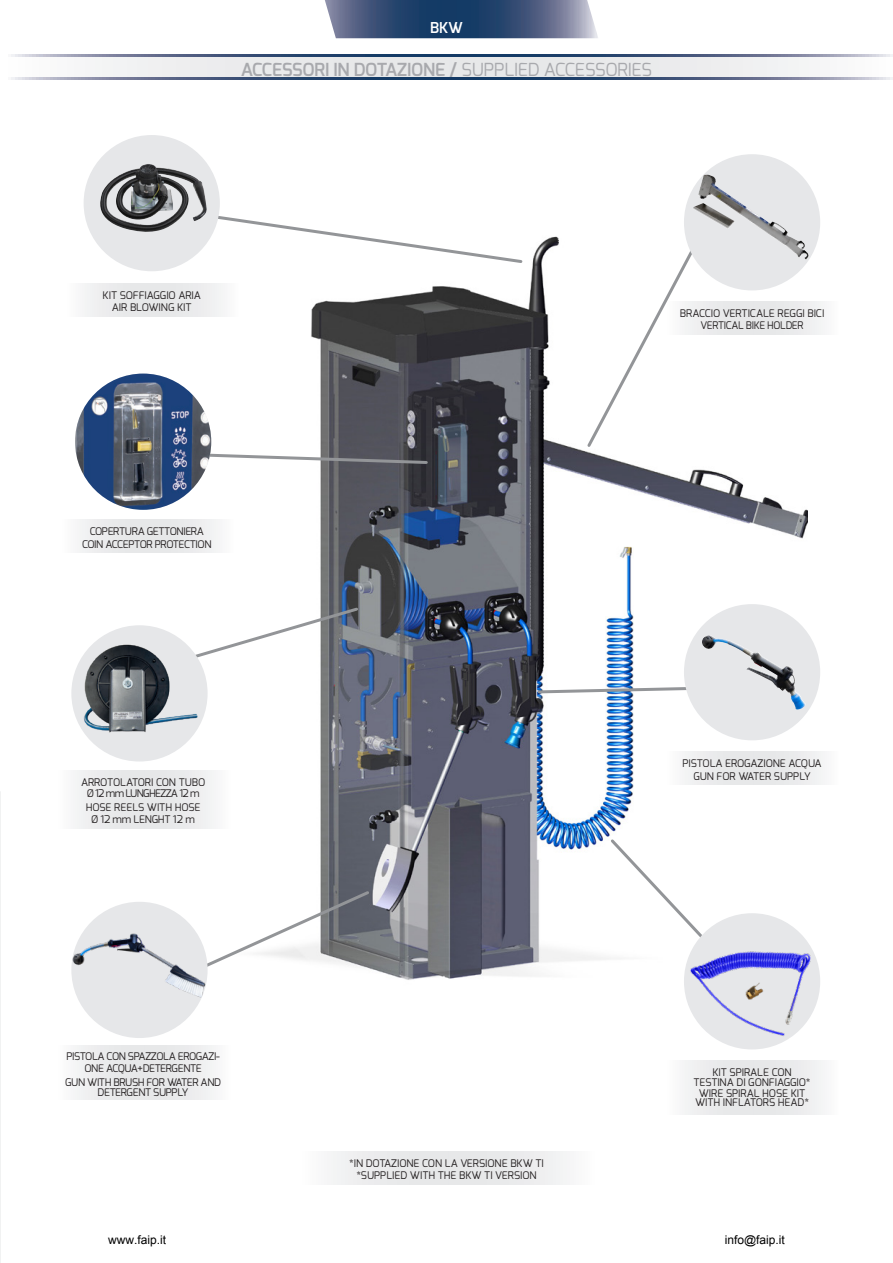
<style>
.page{position:relative;width:893px;height:1263px;background:#fff}
.page>*{position:absolute;margin:0;border:0;box-sizing:border-box;transform-origin:0 0}
.t1{font:600 18px "Exo";letter-spacing:-.01em;color:#a8a9ad}
.t2{font:600 15px "Exo";color:#fff}
.t3{font:12px "Arial";color:#000}
.t4{font:10.5px "Exo";color:#231f20}
.t5{font:10.5px/12.6px "Exo";letter-spacing:-.02em;color:#231f20;text-align:center}
.t6{font:10.5px "Exo";letter-spacing:-.06em;color:#231f20}
.s1{font-weight:400}
</style>
<div class="page">
<svg style="left:325px;top:0;width:273px;height:38px;background:#495f82"></svg>
<img style="left:82px;top:225px;width:726px;height:755px">
<svg style="left:11px;top:57px;width:882px;height:21px"></svg>
<svg style="left:11px;top:54px;width:882px;height:3px;background:#516587"></svg>
<svg style="left:11px;top:78px;width:882px;height:2px;background:#516587"></svg>
<div style="left:703px;top:301px;width:120px;height:33px;background:#e8e9ea"></div>
<svg style="left:665px;top:752px;width:158px;height:33px"></svg>
<svg style="left:684px;top:1060px;width:139px;height:54px"></svg>
<svg style="left:75px;top:1046px;width:139px;height:54px"></svg>
<svg style="left:79px;top:520px;width:155px;height:33px"></svg>
<svg style="left:75px;top:771px;width:155px;height:57px"></svg>
<svg style="left:82px;top:283px;width:157px;height:33px"></svg>
<svg style="left:585px;top:233px;width:118px;height:216px"></svg>
<div style="left:684px;top:154px;width:136px;height:136px;background:#e6e7e9;border-radius:50%"></div>
<img style="left:693px;top:175px;width:116px;height:85px">
<svg style="left:191px;top:889px;width:181px;height:86px"></svg>
<svg style="left:536px;top:685px;width:152px;height:10px"></svg>
<svg style="left:608px;top:837px;width:105px;height:112px"></svg>
<svg style="left:189px;top:216px;width:335px;height:49px"></svg>
<svg style="left:207px;top:452px;width:222px;height:14px"></svg>
<svg style="left:125px;top:605px;width:235px;height:75px"></svg>
<img style="left:71px;top:902px;width:137px;height:136px;border-radius:67px">
<div style="left:84px;top:135px;width:136px;height:136px;background:#e6e7e9;border-radius:50%"></div>
<img style="left:100px;top:164px;width:107px;height:68px">
<img style="left:75px;top:374px;width:136px;height:136px;border-radius:68px">
<div style="left:71px;top:625px;width:137px;height:136px;background:#e6e7e9;border-radius:50%"></div>
<img style="left:80px;top:637px;width:120px;height:99px">
<svg style="left:331px;top:1151px;width:236px;height:33px"></svg>
<div style="left:684px;top:913px;width:136px;height:136px;background:#e6e7e9;border-radius:50%"></div>
<img style="left:684px;top:945px;width:134px;height:96px">
<div style="left:684px;top:604px;width:136px;height:136px;background:#e6e7e9;border-radius:50%"></div>
<img style="left:702px;top:635px;width:103px;height:75px">
<svg style="left:0;top:792px;width:1px;height:471px"></svg>
<p class="t2" style="left:430px;top:18px;width:34px">BKW</p>
<p class="t1" style="left:241px;top:58px;width:413px">ACCESSORI IN DOTAZIONE / <span class="s1">SUPPLIED ACCESSORIES</span></p>
<p class="t4" style="left:103px;top:288px;width:100px">KIT SOFFIAGGIO ARIA</p>
<p class="t4" style="left:112px;top:301px;width:81px">AIR BLOWING KIT</p>
<p class="t5" style="left:90px;top:525px;width:116px">COPERTURA GETTONIERA</p>
<p class="t5" style="left:82px;top:538px;width:131px">COIN ACCEPTOR PROTECTION</p>
<p class="t4" style="left:81px;top:776px;width:126px">ARROTOLATORI CON TUBO</p>
<p class="t6" style="left:87px;top:786px;width:114px">Ø 12 mm LUNGHEZZA 12 m</p>
<p class="t4" style="left:86px;top:800px;width:116px">HOSE REELS WITH HOSE</p>
<p class="t5" style="left:91px;top:813px;width:105px">Ø 12 mm LENGHT 12 m</p>
<p class="t5" style="left:680px;top:307px;width:146px">BRACCIO VERTICALE REGGI BICI<br>VERTICAL BIKE HOLDER</p>
<p class="t4" style="left:682px;top:756px;width:141px">PISTOLA EROGAZIONE ACQUA</p>
<p class="t4" style="left:693px;top:769px;width:119px">GUN FOR WATER SUPPLY</p>
<p class="t5" style="left:66px;top:1050px;width:155px">PISTOLA CON SPAZZOLA EROGAZI-<br>ONE ACQUA+DETERGENTE</p>
<p class="t5" style="left:65px;top:1076px;width:157px">GUN WITH BRUSH FOR WATER AND</p>
<p class="t5" style="left:98px;top:1086px;width:92px">DETERGENT SUPPLY</p>
<p class="t4" style="left:349px;top:1156px;width:196px">*IN DOTAZIONE CON LA VERSIONE BKW TI</p>
<p class="t4" style="left:356px;top:1169px;width:182px">*SUPPLIED WITH THE BKW TI VERSION</p>
<p class="t4" style="left:712px;top:1065px;width:81px">KIT SPIRALE CON</p>
<p class="t4" style="left:694px;top:1076px;width:118px">TESTINA DI GONFIAGGIO*</p>
<p class="t4" style="left:699px;top:1086px;width:108px">WIRE SPIRAL HOSE KIT</p>
<p class="t4" style="left:695px;top:1096px;width:116px">WITH INFLATORS HEAD*</p>
<p class="t3" style="left:108px;top:1232px;width:60px">www.faip.it</p>
<p class="t3" style="left:725px;top:1232px;width:62px">info@faip.it</p>
</div>
